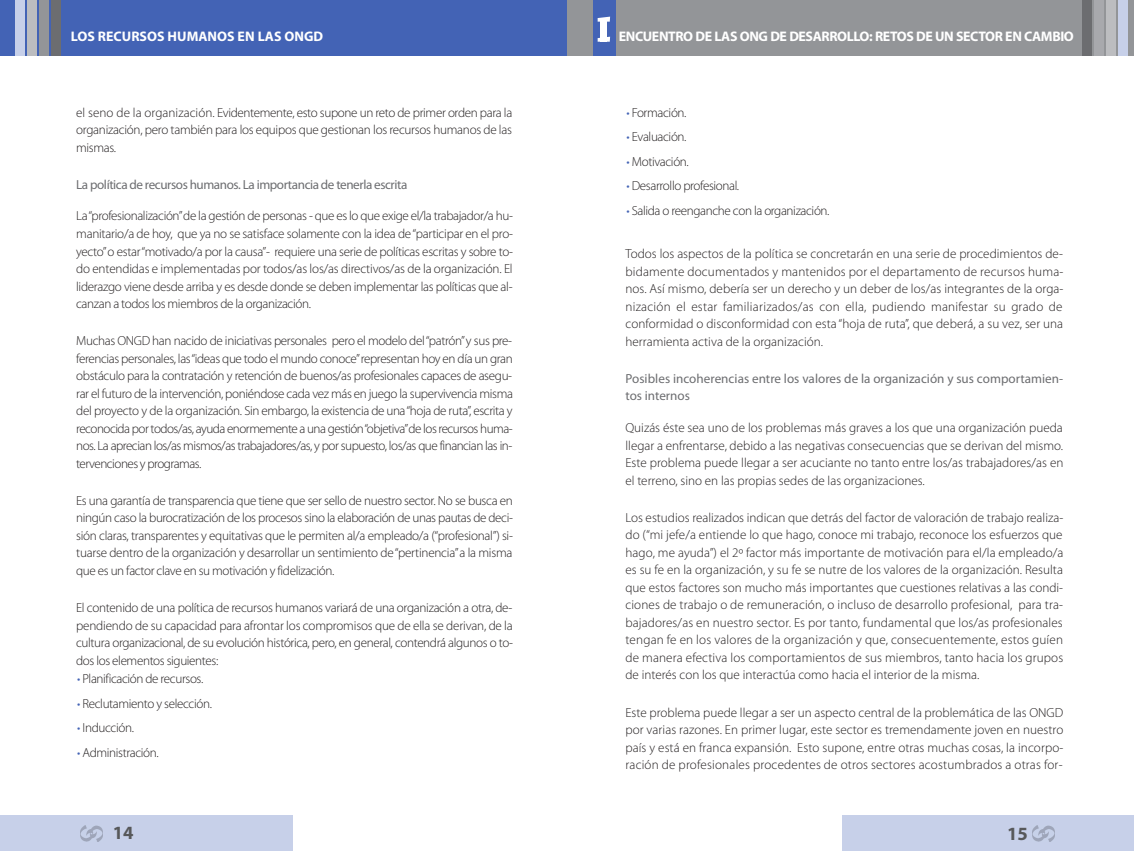
<style>
.page{position:relative;width:1134px;height:851px;background:#fff}
.page>*{position:absolute;margin:0;border:0;box-sizing:border-box;transform-origin:0 0}
.t1{font:700 18.75px "Myriad Pro";color:#57585a}
.t2{font:700 13.88px "Myriad Pro";letter-spacing:-.03em;color:#fff}
.t3{font:700 13.88px "Myriad Pro";color:#fff}
.t4{font:300 13.12px/17.5px "Myriad Pro";letter-spacing:-.03em;color:#231f20;text-align:justify}
.t5{font:13.12px/17.5px "Myriad Pro";color:#6c6d70}
.t6{font:13.12px "Myriad Pro";letter-spacing:-.03em;color:#6c6d70}
.s1{color:#4363b5}
</style>
<div class="page">
<div style="left:842px;top:814px;width:292px;height:36px;background:#c7d0e9"></div>
<svg style="left:1032px;top:829px;width:19px;height:13px"></svg>
<img style="left:1033px;top:825px;width:22px;height:16px">
<div style="left:567px;top:0;width:567px;height:55px;background:#939598"></div>
<div style="left:593px;top:0;width:22px;height:55px;background:#4363b5"></div>
<div style="left:601px;top:18px;width:6px;height:23px;background:#fff"></div>
<svg style="left:598px;top:37px;width:12px;height:5px"></svg>
<svg style="left:598px;top:17px;width:12px;height:5px"></svg>
<div style="left:1082px;top:0;width:9px;height:55px;background:#6c6d70"></div>
<div style="left:1094px;top:0;width:9px;height:55px;background:#a8a9ad"></div>
<div style="left:1107px;top:0;width:9px;height:55px;background:#bcbdc0"></div>
<div style="left:1118px;top:0;width:9px;height:55px;background:#c7d0e9"></div>
<div style="left:0;top:814px;width:292px;height:36px;background:#c7d0e9"></div>
<img style="left:80px;top:825px;width:22px;height:16px">
<div style="left:0;top:0;width:567px;height:55px;background:#4363b5"></div>
<div style="left:52px;top:0;width:9px;height:55px;background:#6c6d70"></div>
<div style="left:40px;top:0;width:9px;height:55px;background:#939598"></div>
<div style="left:27px;top:0;width:9px;height:55px;background:#bcbdc0"></div>
<div style="left:15px;top:0;width:9px;height:55px;background:#c7d0e9"></div>
<p class="t3" style="left:71px;top:31px;width:254px">LOS RECURSOS HUMANOS EN LAS ONGD</p>
<p class="t2" style="left:619px;top:31px;width:457px">ENCUENTRO DE LAS ONG DE DESARROLLO: RETOS DE UN SECTOR EN CAMBIO</p>
<p class="t4" style="left:76px;top:104px;width:438px">el seno de la organización. Evidentemente, esto supone un reto de primer orden para la organización, pero también para los equipos que gestionan los recursos humanos de las mismas.</p>
<p class="t6" style="left:76px;top:179px;width:333px">La política de recursos humanos. La importancia de tenerla escrita</p>
<p class="t4" style="left:76px;top:208px;width:438px">La “profesionalización”de la gestión de personas - que es lo que exige el/la trabajador/a hu&shy;manitario/a de hoy, que ya no se satisface solamente con la idea de “participar en el pro&shy;yecto”o estar “motivado/a por la causa”- requiere una serie de políticas escritas y sobre to&shy;do entendidas e implementadas por todos/as los/as directivos/as de la organización. El liderazgo viene desde arriba y es desde donde se deben implementar las políticas que al&shy;canzan a todos los miembros de la organización.</p>
<p class="t4" style="left:76px;top:333px;width:438px">Muchas ONGD han nacido de iniciativas personales pero el modelo del “patrón”y sus pre&shy;ferencias personales, las “ideas que todo el mundo conoce”representan hoy en día un gran obstáculo para la contratación y retención de buenos/as profesionales capaces de asegu&shy;rar el futuro de la intervención, poniéndose cada vez más en juego la supervivencia misma del proyecto y de la organización. Sin embargo, la existencia de una “hoja de ruta”, escrita y reconocida por todos/as, ayuda enormemente a una gestión “objetiva”de los recursos huma&shy;nos. La aprecian los/as mismos/as trabajadores/as, y por supuesto, los/as que financian las in&shy;tervenciones y programas.</p>
<p class="t4" style="left:76px;top:492px;width:438px">Es una garantía de transparencia que tiene que ser sello de nuestro sector. No se busca en ningún caso la burocratización de los procesos sino la elaboración de unas pautas de deci&shy;sión claras, transparentes y equitativas que le permiten al/a empleado/a (“profesional”) si&shy;tuarse dentro de la organización y desarrollar un sentimiento de “pertinencia”a la misma que es un factor clave en su motivación y fidelización.</p>
<p class="t4" style="left:76px;top:600px;width:438px">El contenido de una política de recursos humanos variará de una organización a otra, de&shy;pendiendo de su capacidad para afrontar los compromisos que de ella se derivan, de la cultura organizacional, de su evolución histórica, pero, en general, contendrá algunos o to&shy;dos los elementos siguientes:</p>
<p class="t4" style="left:77px;top:671px;width:127px"><span class="s1">•</span> Planificación de recursos.</p>
<p class="t4" style="left:77px;top:695px;width:136px"><span class="s1">•</span> Reclutamiento y selección.</p>
<p class="t4" style="left:77px;top:720px;width:58px"><span class="s1">•</span> Inducción.</p>
<p class="t4" style="left:77px;top:744px;width:83px"><span class="s1">•</span> Administración.</p>
<p class="t4" style="left:627px;top:104px;width:61px"><span class="s1">•</span> Formación.</p>
<p class="t4" style="left:627px;top:129px;width:61px"><span class="s1">•</span> Evaluación.</p>
<p class="t4" style="left:627px;top:154px;width:64px"><span class="s1">•</span> Motivación.</p>
<p class="t4" style="left:627px;top:178px;width:114px"><span class="s1">•</span> Desarrollo profesional.</p>
<p class="t4" style="left:627px;top:203px;width:204px"><span class="s1">•</span> Salida o reenganche con la organización.</p>
<p class="t4" style="left:625px;top:246px;width:439px">Todos los aspectos de la política se concretarán en una serie de procedimientos de&shy;bidamente documentados y mantenidos por el departamento de recursos huma&shy;nos. Así mismo, debería ser un derecho y un deber de los/as integrantes de la orga&shy;nización el estar familiarizados/as con ella, pudiendo manifestar su grado de conformidad o disconformidad con esta “hoja de ruta”, que deberá, a su vez, ser una herramienta activa de la organización.</p>
<p class="t5" style="left:625px;top:371px;width:439px">Posibles incoherencias entre los valores de la organización y sus comportamien&shy;tos internos</p>
<p class="t4" style="left:625px;top:420px;width:439px">Quizás éste sea uno de los problemas más graves a los que una organización pueda llegar a enfrentarse, debido a las negativas consecuencias que se derivan del mismo.<br>Este problema puede llegar a ser acuciante no tanto entre los/as trabajadores/as en el terreno, sino en las propias sedes de las organizaciones.</p>
<p class="t4" style="left:625px;top:509px;width:439px">Los estudios realizados indican que detrás del factor de valoración de trabajo realiza&shy;do (“mi jefe/a entiende lo que hago, conoce mi trabajo, reconoce los esfuerzos que hago, me ayuda”) el 2º factor más importante de motivación para el/la empleado/a es su fe en la organización, y su fe se nutre de los valores de la organización. Resulta que estos factores son mucho más importantes que cuestiones relativas a las condi&shy;ciones de trabajo o de remuneración, o incluso de desarrollo profesional, para tra&shy;bajadores/as en nuestro sector. Es por tanto, fundamental que los/as profesionales tengan fe en los valores de la organización y que, consecuentemente, estos guíen de manera efectiva los comportamientos de sus miembros, tanto hacia los grupos de interés con los que interactúa como hacia el interior de la misma.</p>
<p class="t4" style="left:625px;top:704px;width:439px">Este problema puede llegar a ser un aspecto central de la problemática de las ONGD por varias razones. En primer lugar, este sector es tremendamente joven en nuestro país y está en franca expansión. Esto supone, entre otras muchas cosas, la incorpo&shy;ración de profesionales procedentes de otros sectores acostumbrados a otras for-</p>
<h1 class="t1" style="left:113px;top:825px;width:22px">14</h1>
<h1 class="t1" style="left:1007px;top:826px;width:22px">15</h1>
</div>
